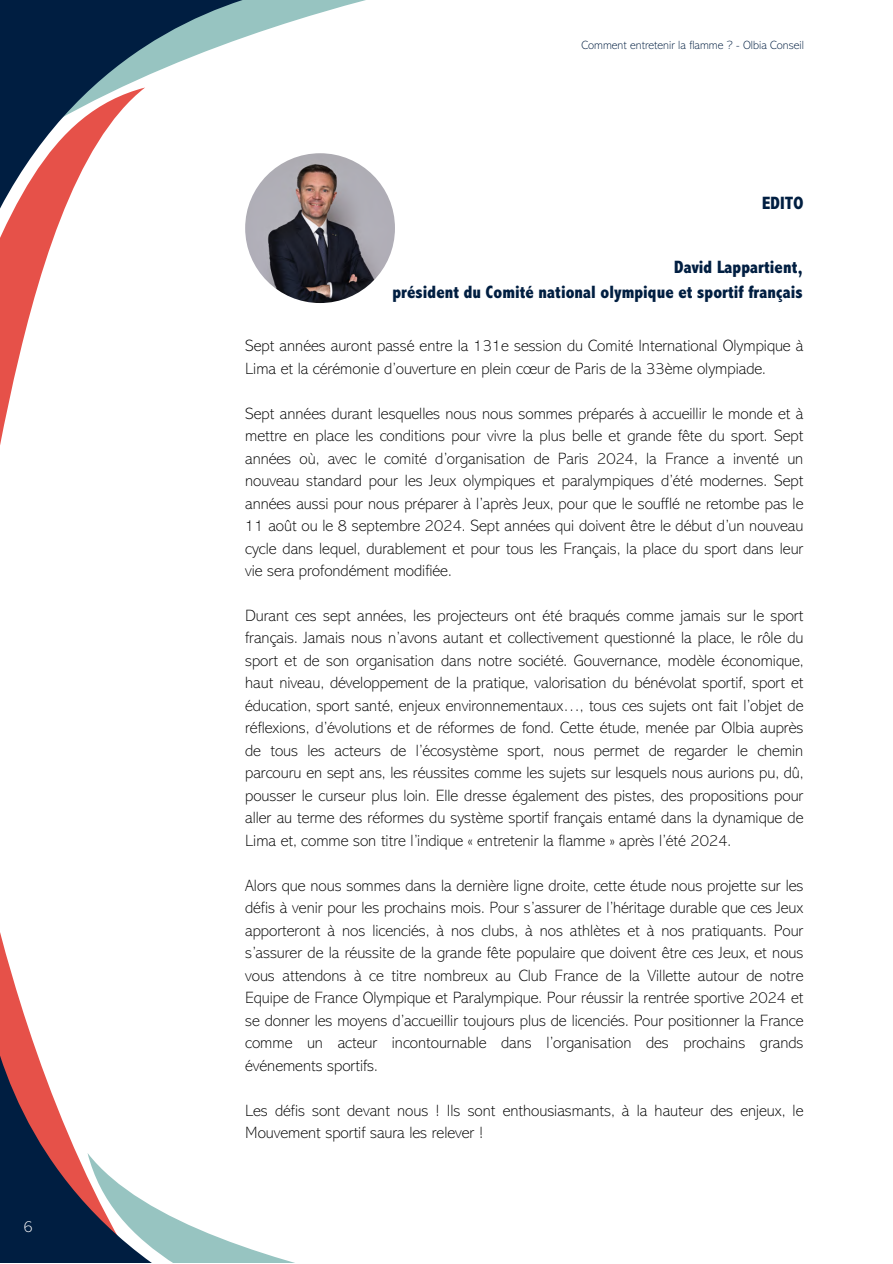
<style>
.page{position:relative;width:893px;height:1264px;background:#fff}
.page>*{position:absolute;margin:0;border:0;box-sizing:border-box;transform-origin:0 0}
.t1{font:800 condensed 18px "Abadi MT Std";color:#001e41}
.t2{font:200 16.5px/22.5px "Abadi MT Std";color:#000;text-align:justify}
.t3{font:200 16.5px "Abadi MT Std";color:#fff}
.t4{font:200 12px "Abadi MT Std";color:#001e41}
</style>
<div class="page">
<svg style="left:242px;top:0;width:124px;height:190px"></svg>
<svg style="left:0;top:0;width:242px;height:87px;background:#456177"></svg>
<svg style="left:0;top:87px;width:145px;height:358px"></svg>
<svg style="left:0;top:932px;width:38px;height:123px"></svg>
<svg style="left:0;top:1055px;width:87px;height:207px;fill:#001e41"></svg>
<svg style="left:87px;top:1153px;width:205px;height:109px"></svg>
<img style="left:245px;top:153px;width:150px;height:150px;border-radius:50%">
<p class="t3" style="left:24px;top:1220px;width:11px">6</p>
<p class="t4" style="left:581px;top:41px;width:224px">Comment entretenir la flamme ? - Olbia Conseil</p>
<p class="t1" style="left:762px;top:196px;width:43px">EDITO</p>
<p class="t1" style="left:674px;top:261px;width:130px">David Lappartient,</p>
<p class="t1" style="left:392px;top:285px;width:411px">président du Comité national olympique et sportif français</p>
<p class="t2" style="left:245px;top:336px;width:559px">Sept années auront passé entre la 131e session du Comité International Olympique à<br>Lima et la cérémonie d’ouverture en plein cœur de Paris de la 33ème olympiade.</p>
<p class="t2" style="left:245px;top:403px;width:559px">Sept années durant lesquelles nous nous sommes préparés à accueillir le monde et à mettre en place les conditions pour vivre la plus belle et grande fête du sport. Sept années où, avec le comité d’organisation de Paris 2024, la France a inventé un nouveau standard pour les Jeux olympiques et paralympiques d’été modernes. Sept années aussi pour nous préparer à l’après Jeux, pour que le soufflé ne retombe pas le 11 août ou le 8 septembre 2024. Sept années qui doivent être le début d’un nouveau cycle dans lequel, durablement et pour tous les Français, la place du sport dans leur vie sera profondément modifiée.</p>
<p class="t2" style="left:245px;top:606px;width:559px">Durant ces sept années, les projecteurs ont été braqués comme jamais sur le sport français. Jamais nous n’avons autant et collectivement questionné la place, le rôle du sport et de son organisation dans notre société. Gouvernance, modèle économique, haut niveau, développement de la pratique, valorisation du bénévolat sportif, sport et éducation, sport santé, enjeux environnementaux…, tous ces sujets ont fait l’objet de réflexions, d’évolutions et de réformes de fond. Cette étude, menée par Olbia auprès de tous les acteurs de l’écosystème sport, nous permet de regarder le chemin parcouru en sept ans, les réussites comme les sujets sur lesquels nous aurions pu, dû, pousser le curseur plus loin. Elle dresse également des pistes, des propositions pour aller au terme des réformes du système sportif français entamé dans la dynamique de Lima et, comme son titre l’indique « entretenir la flamme » après l’été 2024.</p>
<p class="t2" style="left:245px;top:875px;width:559px">Alors que nous sommes dans la dernière ligne droite, cette étude nous projette sur les défis à venir pour les prochains mois. Pour s’assurer de l’héritage durable que ces Jeux apporteront à nos licenciés, à nos clubs, à nos athlètes et à nos pratiquants. Pour s’assurer de la réussite de la grande fête populaire que doivent être ces Jeux, et nous vous attendons à ce titre nombreux au Club France de la Villette autour de notre Equipe de France Olympique et Paralympique. Pour réussir la rentrée sportive 2024 et se donner les moyens d’accueillir toujours plus de licenciés. Pour positionner la France comme un acteur incontournable dans l’organisation des prochains grands événements sportifs.</p>
<p class="t2" style="left:245px;top:1100px;width:559px">Les défis sont devant nous ! Ils sont enthousiasmants, à la hauteur des enjeux, le<br>Mouvement sportif saura les relever !</p>
</div>
